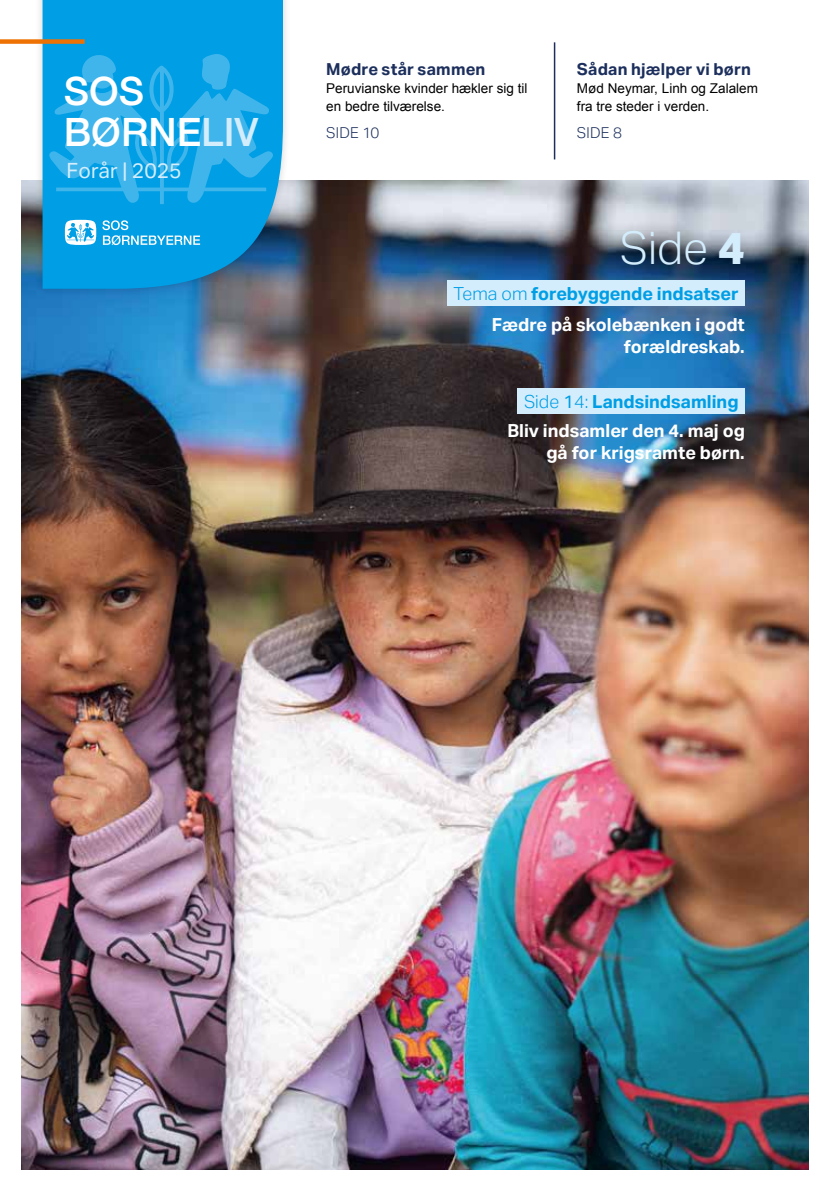
<style>
.page{position:relative;width:830px;height:1191px;background:#fff}
.page>*{position:absolute;margin:0;border:0;box-sizing:border-box;transform-origin:0 0}
.t1{font:300 45px "Aktiv Grotesk";color:#d4edfd}
.t2{font:500 39px/41.2px "Helvetica Neue";color:#fff}
.t3{font:21px "Aktiv Grotesk";color:#d4edfd}
.t4{font:700 18px/22.5px "Aktiv Grotesk";color:#fff;text-align:right}
.t5{font:700 18px "Aktiv Grotesk";color:#009ee4}
.t6{font:700 16.5px "Aktiv Grotesk";letter-spacing:.01em;color:#1c2f5c}
.t7{font:300 15px "Aktiv Grotesk";letter-spacing:.015em;color:#1c2f5c}
.t8{font:13.5px/18px "Arial";color:#000}
.s1{color:#d4edfd}
.s2{font-weight:800}
.s3{font-weight:300}
.s4{font-weight:400}
</style>
<div class="page">
<img style="left:21px;top:180px;width:787px;height:989px">
<div style="left:35px;top:0;width:256px;height:296px;background:#000;opacity:.15"></div>
<svg style="left:43px;top:0;width:240px;height:289px;fill:#009ee4"></svg>
<svg style="left:48px;top:51px;width:227px;height:154px"></svg>
<hr style="left:553px;top:42px;width:2px;height:117px;background:#1c2f5c">
<div style="left:0;top:39px;width:85px;height:5px;background:#ee7203"></div>
<svg style="left:65px;top:220px;width:31px;height:25px"></svg>
<svg style="left:102px;top:220px;width:98px;height:25px"></svg>
<div style="left:517px;top:388px;width:227px;height:26px;background:#d4edfd"></div>
<div style="left:447px;top:280px;width:297px;height:26px;background:#d4edfd"></div>
<h2 class="t2" style="left:64px;top:71px;width:196px">SOS<br>BØRNE<span class="s1">LIV</span></h2>
<h3 class="t3" style="left:67px;top:162px;width:116px">Forår | 2025</h3>
<p class="t6" style="left:326px;top:62px;width:161px">Mødre står sammen</p>
<p class="t8" style="left:326px;top:81px;width:203px">Peruvianske kvinder hækler sig til en bedre tilværelse.</p>
<p class="t7" style="left:326px;top:126px;width:55px">SIDE 10</p>
<p class="t6" style="left:576px;top:62px;width:175px">Sådan hjælper vi børn</p>
<p class="t8" style="left:576px;top:81px;width:182px">Mød Neymar, Linh og Zalalem fra tre steder i verden.</p>
<p class="t7" style="left:576px;top:126px;width:46px">SIDE 8</p>
<h1 class="t1" style="left:619px;top:229px;width:126px">Side <span class="s2">4</span></h1>
<h3 class="t5" style="left:453px;top:285px;width:286px"><span class="s3">Tema om</span> forebyggende indsatser</h3>
<h3 class="t4" style="left:491px;top:314px;width:254px">Fædre på skolebænken i godt forældreskab.</h3>
<h3 class="t5" style="left:523px;top:393px;width:216px"><span class="s3">Side</span> <span class="s4">1</span><span class="s3">4:</span> Landsindsamling</h3>
<h3 class="t4" style="left:507px;top:421px;width:239px;line-height:21.6px">Bliv indsamler den 4. maj og gå for krigsramte børn.</h3>
</div>
